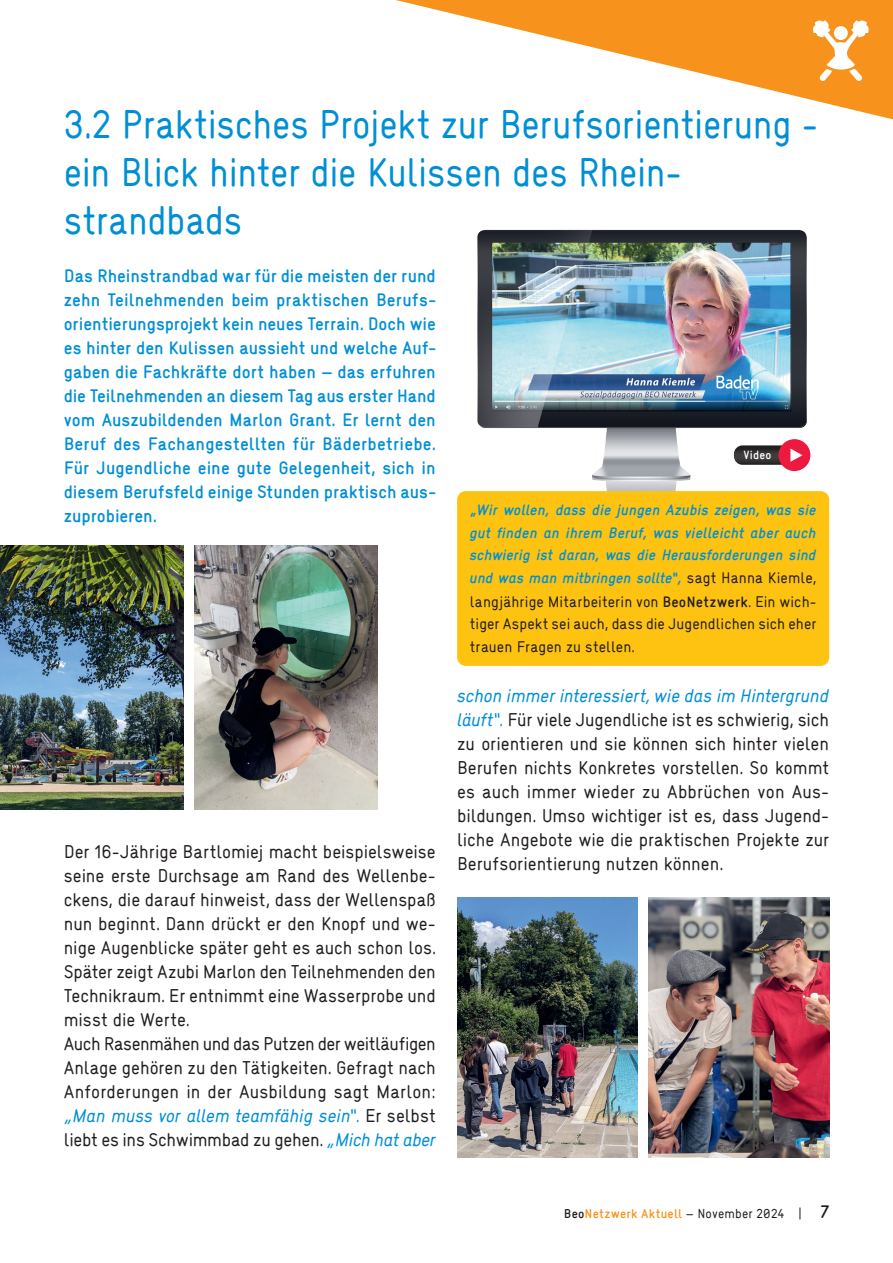
<style>
.page{position:relative;width:893px;height:1263px;background:#fff}
.page>*{position:absolute;margin:0;border:0;box-sizing:border-box;transform-origin:0 0}
.t1{font:39px/48px "stja";letter-spacing:-.01em;color:#008fd5;scale:.95 1}
.t2{font:18px/24px "stja";letter-spacing:-.005em;color:#231f20}
.t3{font:700 18px/24px "stja";letter-spacing:-.005em;color:#008fd5;text-align:justify}
.t4{font:italic 700 15px/22.5px "stja";letter-spacing:.005em;color:#008fd5;text-align:justify}
.t5{font:15px/22.5px "stja";letter-spacing:.005em;color:#231f20;text-align:justify}
.t6{font:700 12.75px "stja";letter-spacing:.02em;color:#f7931d}
.t7{font:700 12px "stja";letter-spacing:.02em;color:#fff}
.s1{font-weight:400;font-style:normal;color:#231f20}
.s2{font-weight:700}
.s3{font-style:italic;color:#008fd5}
.s4{color:#008fd5}
.s5{color:#231f20}
.s6{font-weight:400;color:#231f20}
.s7{font-size:18px;color:#231f20}
</style>
<div class="page">
<img style="left:457px;top:897px;width:181px;height:261px">
<img style="left:649px;top:897px;width:180px;height:261px">
<img style="left:0;top:546px;width:183px;height:264px">
<img style="left:194px;top:546px;width:183px;height:264px">
<svg style="left:396px;top:0;width:497px;height:119px"></svg>
<svg style="left:813px;top:20px;width:56px;height:61px"></svg>
<img style="left:462px;top:229px;width:362px;height:263px">
<div style="left:457px;top:491px;width:372px;height:175px;background:#fec210;border-radius:9px"></div>
<svg style="left:734px;top:439px;width:76px;height:32px"></svg>
<h1 class="t1" style="left:64px;top:99px;width:796px">3.2 Praktisches Projekt zur Berufsorientierung - ein Blick hinter die Kulissen des Rhein&shy;strandbads</h1>
<p class="t3" style="left:64px;top:263px;width:374px">Das Rheinstrandbad war für die meisten der rund zehn Teilnehmenden beim praktischen Berufs&shy;orientierungsprojekt kein neues Terrain. Doch wie es hinter den Kulissen aussieht und welche Auf&shy;gaben die Fachkräfte dort haben – das erfuhren die Teilnehmenden an diesem Tag aus erster Hand vom Auszubildenden Marlon Grant. Er lernt den Beruf des Fachangestellten für Bäderbetriebe.<br>Für Jugendliche eine gute Gelegenheit, sich in diesem Berufsfeld einige Stunden praktisch aus&shy;zuprobieren.</p>
<p class="t7" style="left:743px;top:447px;width:30px">Video</p>
<p class="t4" style="left:470px;top:498px;width:348px">„Wir wollen, dass die jungen Azubis zeigen, was sie gut finden an ihrem Beruf, was vielleicht aber auch schwierig ist daran, was die Herausforderungen sind und was man mitbringen sollte“, <span class="s1">sagt Hanna Kiemle,</span></p>
<p class="t5" style="left:470px;top:589px;width:348px">langjährige Mitarbeiterin von <span class="s2">BeoNetzwerk</span>. Ein wich&shy;tiger Aspekt sei auch, dass die Jugendlichen sich eher trauen Fragen zu stellen.</p>
<p class="t2" style="left:64px;top:839px;width:374px">Der 16-Jährige Bartlomiej macht beispielsweise seine erste Durchsage am Rand des Wellenbe&shy;ckens, die darauf hinweist, dass der Wellenspaß nun beginnt. Dann drückt er den Knopf und we&shy;nige Augenblicke später geht es auch schon los.<br>Später zeigt Azubi Marlon den Teilnehmenden den Technikraum. Er entnimmt eine Wasserprobe und misst die Werte.<br>Auch Rasenmähen und das Putzen der weitläufigen Anlage gehören zu den Tätigkeiten. Gefragt nach Anforderungen in der Ausbildung sagt Marlon: <span class="s3">„Man muss vor allem teamfähig sein“</span><span class="s4">.</span> Er selbst liebt es ins Schwimmbad zu gehen. <span class="s3">„Mich hat aber</span></p>
<p class="t2" style="left:457px;top:683px;width:374px;text-align:justify"><span class="s3">schon immer interessiert, wie das im Hintergrund läuft“.</span> Für viele Jugendliche ist es schwierig, sich zu orientieren und sie können sich hinter vielen Berufen nichts Konkretes vorstellen. So kommt es auch immer wieder zu Abbrüchen von Aus&shy;bildungen. Umso wichtiger ist es, dass Jugend&shy;liche Angebote wie die praktischen Projekte zur Berufsorientierung nutzen können.</p>
<p class="t6" style="left:564px;top:1205px;width:267px"><span class="s5">Beo</span>Netzwerk Aktuell <span class="s6">– November 2024 |</span> <span class="s7">7</span></p>
</div>
